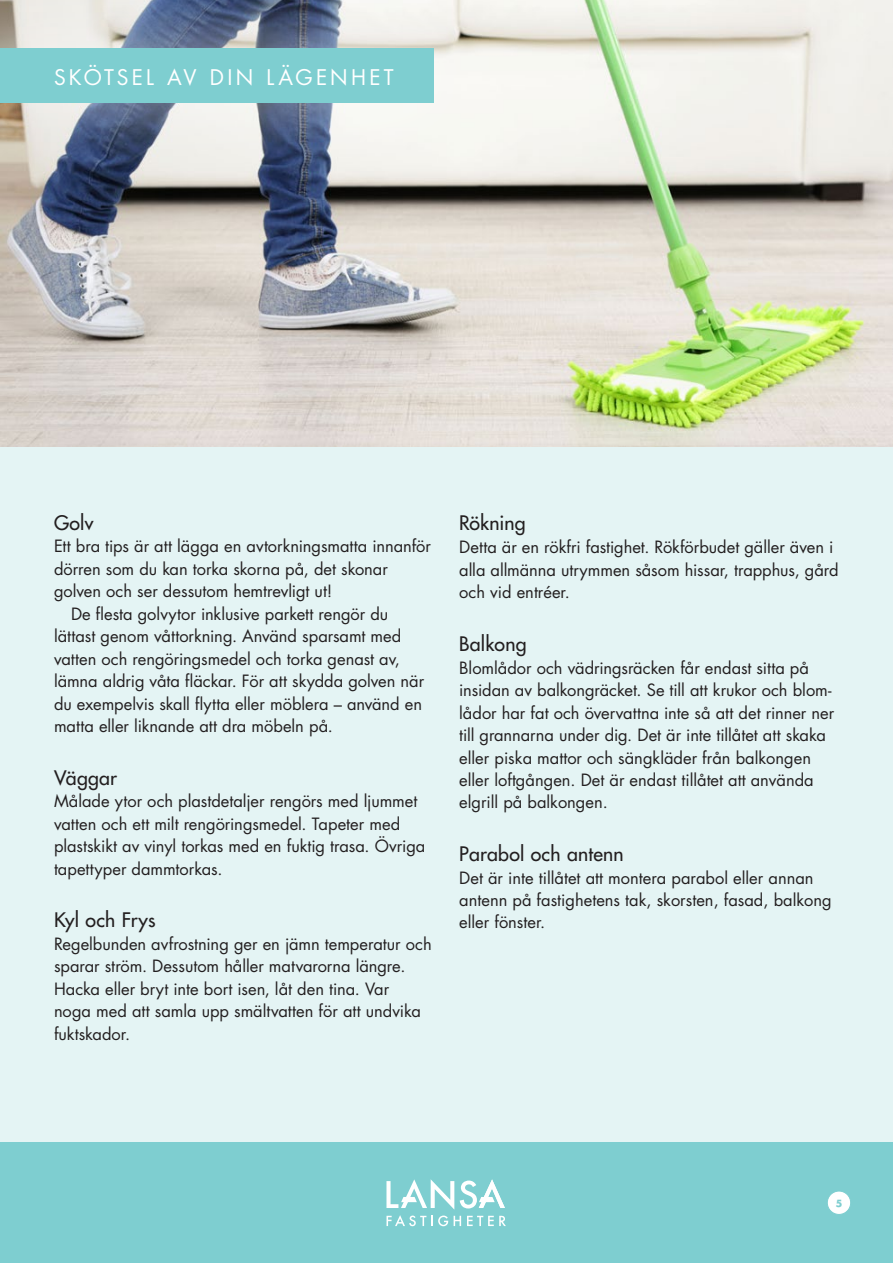
<style>
.page{position:relative;width:893px;height:1263px;background:#fff}
.page>*{position:absolute;margin:0;border:0;box-sizing:border-box;transform-origin:0 0}
.t1{font:21px "Futura Std";letter-spacing:.15em;color:#fff}
.t2{font:500 19.5px "Futura Std";letter-spacing:.01em;color:#231f20}
.t3{font:16.5px/22.5px "Futura Std";color:#231f20}
.t4{font:700 9.6px "Futura Std";color:#7eced0}
</style>
<div class="page">
<div style="left:0;top:0;width:893px;height:1143px;background:#e4f4f4"></div>
<div style="left:0;top:1143px;width:893px;height:120px;background:#7eced0"></div>
<svg style="left:386px;top:1179px;width:120px;height:47px"></svg>
<img style="left:0;top:0;width:893px;height:446px">
<div style="left:0;top:0;width:503px;height:174px;background:#fff;opacity:.6"></div>
<div style="left:0;top:48px;width:434px;height:54px;background:#7eced0"></div>
<div style="left:827px;top:1191px;width:24px;height:23px;background:#fff;border-radius:50%"></div>
<div style="left:827px;top:1191px;width:24px;height:23px;border:1px solid #7eced0;border-radius:50%"></div>
<p class="t1" style="left:54px;top:65px;width:341px">SKÖTSEL AV DIN LÄGENHET</p>
<p class="t2" style="left:54px;top:512px;width:41px">Golv</p>
<p class="t3" style="left:54px;top:535px;width:379px">Ett bra tips är att lägga en avtorkningsmatta innanför</p>
<p class="t3" style="left:54px;top:558px;width:335px">dörren som du kan torka skorna på, det skonar</p>
<p class="t3" style="left:54px;top:580px;width:280px">golven och ser dessutom hemtrevligt ut!</p>
<p class="t3" style="left:71px;top:603px;width:319px">De flesta golvytor inklusive parkett rengör du</p>
<p class="t3" style="left:54px;top:625px;width:349px">lättast genom våttorkning. Använd sparsamt med</p>
<p class="t3" style="left:54px;top:648px;width:348px">vatten och rengöringsmedel och torka genast av,</p>
<p class="t3" style="left:54px;top:670px;width:372px">lämna aldrig våta fläckar. För att skydda golven när</p>
<p class="t3" style="left:54px;top:693px;width:370px">du exempelvis skall flytta eller möblera – använd en</p>
<p class="t3" style="left:54px;top:715px;width:280px">matta eller liknande att dra möbeln på.</p>
<p class="t2" style="left:54px;top:767px;width:64px">Väggar</p>
<p class="t3" style="left:54px;top:790px;width:373px">Målade ytor och plastdetaljer rengörs med ljummet vatten och ett milt rengöringsmedel. Tapeter med plastskikt av vinyl torkas med en fuktig trasa. Övriga tapettyper dammtorkas.</p>
<p class="t2" style="left:54px;top:910px;width:103px">Kyl och Frys</p>
<p class="t3" style="left:54px;top:933px;width:379px">Regelbunden avfrostning ger en jämn temperatur och sparar ström. Dessutom håller matvarorna längre.<br>Hacka eller bryt inte bort isen, låt den tina. Var<br>noga med att samla upp smältvatten för att undvika fuktskador.</p>
<p class="t2" style="left:459px;top:512px;width:68px">Rökning</p>
<p class="t3" style="left:459px;top:536px;width:381px">Detta är en rökfri fastighet. Rökförbudet gäller även i alla allmänna utrymmen såsom hissar, trapphus, gård och vid entréer.</p>
<p class="t2" style="left:459px;top:633px;width:69px">Balkong</p>
<p class="t3" style="left:459px;top:657px;width:377px">Blomlådor och vädringsräcken får endast sitta på insidan av balkongräcket. Se till att krukor och blom&shy;lådor har fat och övervattna inte så att det rinner ner till grannarna under dig. Det är inte tillåtet att skaka eller piska mattor och sängkläder från balkongen eller loftgången. Det är endast tillåtet att använda elgrill på balkongen.</p>
<p class="t2" style="left:459px;top:843px;width:166px">Parabol och antenn</p>
<p class="t3" style="left:459px;top:867px;width:374px">Det är inte tillåtet att montera parabol eller annan antenn på fastighetens tak, skorsten, fasad, balkong eller fönster.</p>
<p class="t4" style="left:836px;top:1198px;width:8px">5</p>
</div>
